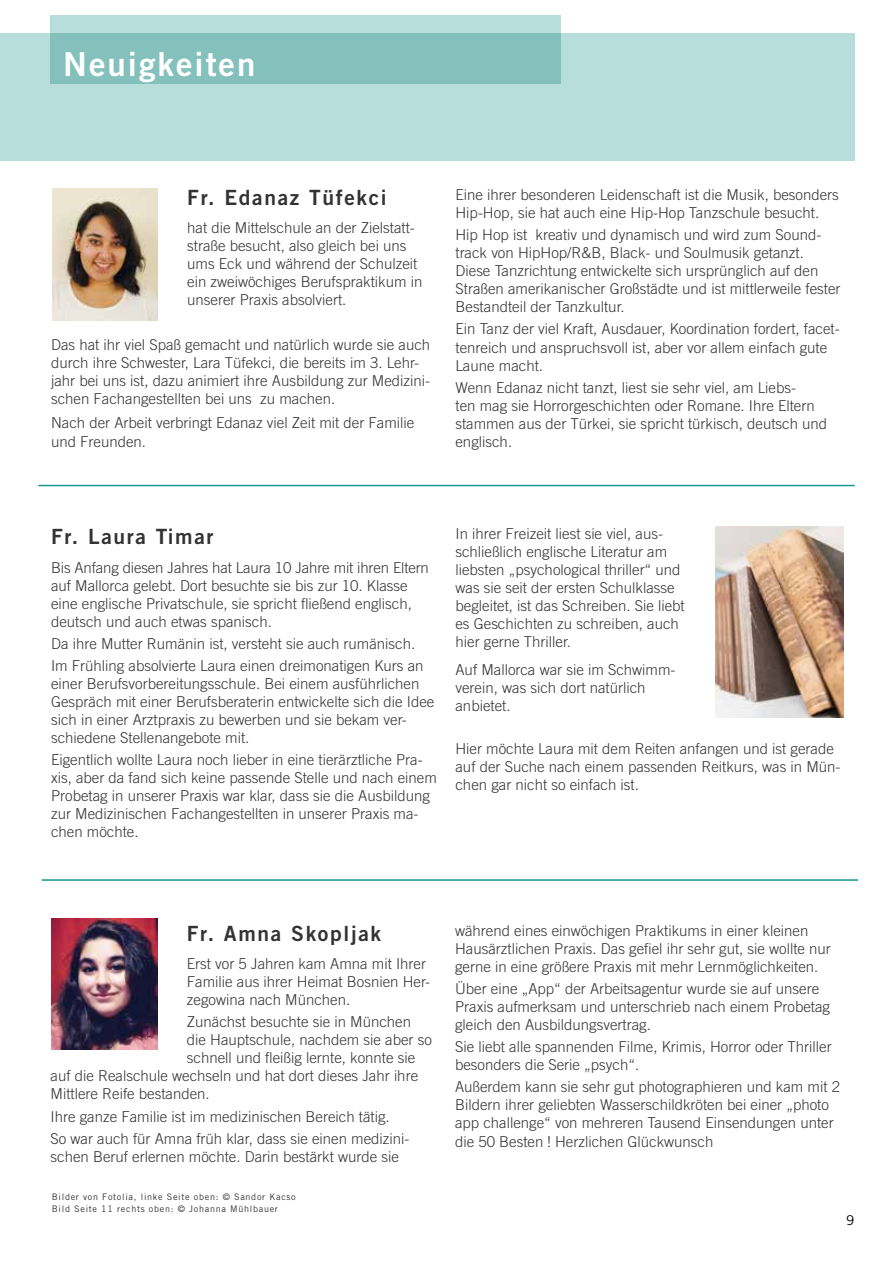
<style>
.page{position:relative;width:893px;height:1263px;background:#fff}
.page>*{position:absolute;margin:0;border:0;box-sizing:border-box;transform-origin:0 0}
.t1{font:33px "Trade Gothic Bold Two";letter-spacing:.06em;color:#fff}
.t2{font:21px "Trade Gothic Bold Two";letter-spacing:.08em;color:#333}
.t3{font:300 15px/18px "Trade Gothic";color:#333}
.t4{font:13.5px "Trade Gothic";color:#000}
.t5{font:9px/12px "Trade Gothic";letter-spacing:.08em;color:#333}
</style>
<div class="page">
<div style="left:0;top:33px;width:854px;height:127px;background:#b8dedb"></div>
<svg style="left:51px;top:16px;width:510px;height:68px;background:#91c8c3"></svg>
<hr style="left:38px;top:485px;width:817px;height:1px;background:#179790">
<img style="left:715px;top:527px;width:128px;height:191px">
<img style="left:52px;top:189px;width:106px;height:131px">
<hr style="left:42px;top:879px;width:816px;height:2px;background:#179790">
<img style="left:52px;top:918px;width:105px;height:132px">
<h1 class="t1" style="left:63px;top:44px;width:194px">Neuigkeiten</h1>
<h2 class="t2" style="left:187px;top:185px;width:201px">Fr. Edanaz Tüfekci</h2>
<p class="t3" style="left:187px;top:219px;width:237px">hat die Mittelschule an der Zielstatt&shy;straße besucht, also gleich bei uns ums Eck und während der Schulzeit ein zweiwöchiges Berufspraktikum in unserer Praxis absolviert.</p>
<p class="t3" style="left:51px;top:335px;width:381px">Das hat ihr viel Spaß gemacht und natürlich wurde sie auch durch ihre Schwester, Lara Tüfekci, die bereits im 3. Lehr&shy;jahr bei uns ist, dazu animiert ihre Ausbildung zur Medizini&shy;schen Fachangestellten bei uns zu machen.</p>
<p class="t3" style="left:51px;top:412px;width:365px;line-height:19.5px">Nach der Arbeit verbringt Edanaz viel Zeit mit der Familie und Freunden.</p>
<p class="t3" style="left:455px;top:185px;width:385px">Eine ihrer besonderen Leidenschaft ist die Musik, besonders<br>Hip-Hop, sie hat auch eine Hip-Hop Tanzschule besucht.</p>
<p class="t3" style="left:455px;top:226px;width:387px">Hip Hop ist kreativ und dynamisch und wird zum Sound&shy;track von HipHop/R&amp;B, Black- und Soulmusik getanzt.<br>Diese Tanzrichtung entwickelte sich ursprünglich auf den Straßen amerikanischer Großstädte und ist mittlerweile fester Bestandteil der Tanzkultur.</p>
<p class="t3" style="left:455px;top:320px;width:386px">Ein Tanz der viel Kraft, Ausdauer, Koordination fordert, facet&shy;tenreich und anspruchsvoll ist, aber vor allem einfach gute<br>Laune macht.</p>
<p class="t3" style="left:455px;top:378px;width:373px">Wenn Edanaz nicht tanzt, liest sie sehr viel, am Liebs-<br>ten mag sie Horrorgeschichten oder Romane. Ihre Eltern stammen aus der Türkei, sie spricht türkisch, deutsch und englisch.</p>
<h2 class="t2" style="left:51px;top:524px;width:164px">Fr. Laura Timar</h2>
<p class="t3" style="left:51px;top:558px;width:379px">Bis Anfang diesen Jahres hat Laura 10 Jahre mit ihren Eltern auf Mallorca gelebt. Dort besuchte sie bis zur 10. Klasse eine englische Privatschule, sie spricht fließend englisch, deutsch und auch etwas spanisch.</p>
<p class="t3" style="left:51px;top:632px;width:374px;line-height:22.2px">Da ihre Mutter Rumänin ist, versteht sie auch rumänisch.<br>Im Frühling absolvierte Laura einen dreimonatigen Kurs an</p>
<p class="t3" style="left:51px;top:674px;width:385px">einer Berufsvorbereitungsschule. Bei einem ausführlichen Gespräch mit einer Berufsberaterin entwickelte sich die Idee sich in einer Arztpraxis zu bewerben und sie bekam ver&shy;schiedene Stellenangebote mit.</p>
<p class="t3" style="left:51px;top:751px;width:387px">Eigentlich wollte Laura noch lieber in eine tierärztliche Pra&shy;xis, aber da fand sich keine passende Stelle und nach einem Probetag in unserer Praxis war klar, dass sie die Ausbildung zur Medizinischen Fachangestellten in unserer Praxis ma&shy;chen möchte.</p>
<p class="t3" style="left:455px;top:525px;width:231px">In ihrer Freizeit liest sie viel, aus&shy;schließlich englische Literatur am liebsten „psychological thriller“ und was sie seit der ersten Schulklasse begleitet, ist das Schreiben. Sie liebt es Geschichten zu schreiben, auch hier gerne Thriller.</p>
<p class="t3" style="left:455px;top:661px;width:221px">Auf Mallorca war sie im Schwimm&shy;verein, was sich dort natürlich anbietet.</p>
<p class="t3" style="left:455px;top:740px;width:387px">Hier möchte Laura mit dem Reiten anfangen und ist gerade auf der Suche nach einem passenden Reitkurs, was in Mün&shy;chen gar nicht so einfach ist.</p>
<h2 class="t2" style="left:187px;top:920px;width:196px">Fr. Amna Skopljak</h2>
<p class="t3" style="left:187px;top:955px;width:245px">Erst vor 5 Jahren kam Amna mit Ihrer<br>Familie aus ihrer Heimat Bosnien Her&shy;zegowina nach München.</p>
<p class="t3" style="left:187px;top:1013px;width:226px">Zunächst besuchte sie in München</p>
<p class="t3" style="left:187px;top:1031px;width:247px">die Hauptschule, nachdem sie aber so</p>
<p class="t3" style="left:187px;top:1049px;width:230px">schnell und fleißig lernte, konnte sie</p>
<p class="t3" style="left:51px;top:1067px;width:369px">auf die Realschule wechseln und hat dort dieses Jahr ihre</p>
<p class="t3" style="left:51px;top:1085px;width:161px">Mittlere Reife bestanden.</p>
<p class="t3" style="left:51px;top:1105px;width:360px;line-height:22.2px">Ihre ganze Familie ist im medizinischen Bereich tätig.<br>So war auch für Amna früh klar, dass sie einen medizini-</p>
<p class="t3" style="left:51px;top:1147px;width:350px">schen Beruf erlernen möchte. Darin bestärkt wurde sie</p>
<p class="t5" style="left:52px;top:1190px;width:245px">Bilder von Fotolia, linke Seite oben: © Sandor Kacso<br>Bild Seite 11 rechts oben: © Johanna Mühlbauer</p>
<p class="t3" style="left:455px;top:921px;width:377px">während eines einwöchigen Praktikums in einer kleinen<br>Hausärztlichen Praxis. Das gefiel ihr sehr gut, sie wollte nur gerne in eine größere Praxis mit mehr Lernmöglichkeiten.</p>
<p class="t3" style="left:455px;top:979px;width:377px">Über eine „App“ der Arbeitsagentur wurde sie auf unsere<br>Praxis aufmerksam und unterschrieb nach einem Probetag gleich den Ausbildungsvertrag.</p>
<p class="t3" style="left:455px;top:1038px;width:378px">Sie liebt alle spannenden Filme, Krimis, Horror oder Thriller besonders die Serie „psych“.</p>
<p class="t3" style="left:455px;top:1078px;width:387px">Außerdem kann sie sehr gut photographieren und kam mit 2<br>Bildern ihrer geliebten Wasserschildkröten bei einer „photo app challenge“ von mehreren Tausend Einsendungen unter die 50 Besten ! Herzlichen Glückwunsch</p>
<p class="t4" style="left:846px;top:1211px;width:10px">9</p>
</div>
